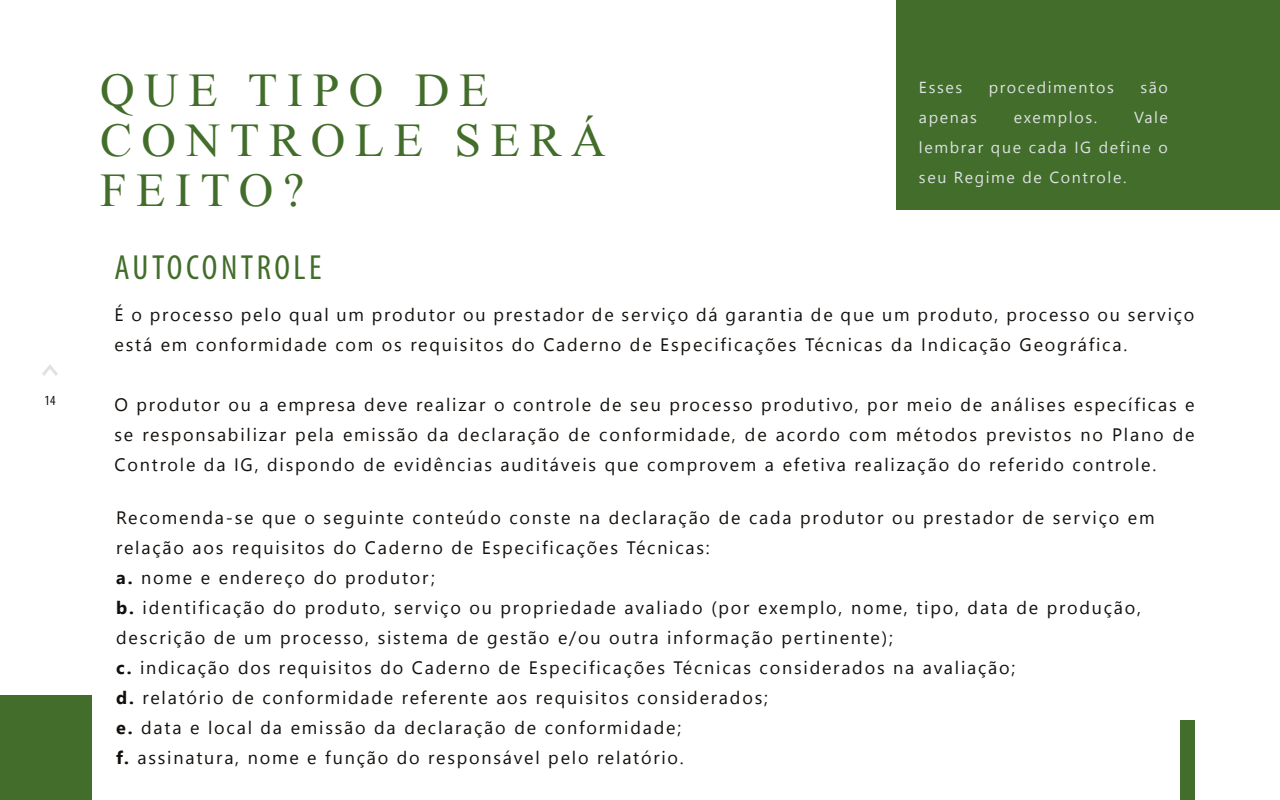
<style>
.page{position:relative;width:1280px;height:800px;background:#fff}
.page>*{position:absolute;margin:0;border:0;box-sizing:border-box;transform-origin:0 0}
.t1{font:48px/50px "Mongolian Baiti";letter-spacing:.2em;color:#426d2a}
.t2{font:condensed 35px "Myriad Pro";letter-spacing:.1em;color:#426d2a}
.t3{font:18px/30px "Segoe UI";letter-spacing:.1em;color:#130f0c}
.t4{font:16px/30px "Segoe UI";letter-spacing:.1em;color:#dee2e3;text-align:justify}
.t5{font:condensed 14px "Myriad Pro";color:#130f0c}
.s1{font-weight:700}
</style>
<div class="page">
<svg style="left:42px;top:364px;width:16px;height:12px"></svg>
<div style="left:896px;top:0;width:384px;height:209px;background:#426d2a"></div>
<div style="left:0;top:695px;width:92px;height:105px;background:#426d2a"></div>
<div style="left:1180px;top:720px;width:15px;height:80px;background:#426d2a"></div>
<p class="t5" style="left:45px;top:392px;width:12px">14</p>
<h1 class="t1" style="left:100px;top:66px;width:507px">QUE TIPO DE<br>CONTROLE SERÁ<br>FEITO?</h1>
<p class="t4" style="left:919px;top:72px;width:45px">Esses</p>
<p class="t4" style="left:989px;top:72px;width:127px">procedimentos</p>
<p class="t4" style="left:1140px;top:72px;width:29px">são</p>
<p class="t4" style="left:919px;top:102px;width:59px">apenas</p>
<p class="t4" style="left:1014px;top:102px;width:85px">exemplos.</p>
<p class="t4" style="left:919px;top:102px;width:251px;text-indent:215px">Vale lembrar que cada IG define o seu Regime de Controle.</p>
<h2 class="t2" style="left:114px;top:246px;width:209px">AUTOCONTROLE</h2>
<p class="t3" style="left:114px;top:299px;width:1081px">É o processo pelo qual um produtor ou prestador de serviço dá garantia de que um produto, processo ou serviço está em conformidade com os requisitos do Caderno de Especificações Técnicas da Indicação Geográfica.</p>
<p class="t3" style="left:114px;top:389px;width:1082px;text-align:justify">O produtor ou a empresa deve realizar o controle de seu processo produtivo, por meio de análises específicas e se responsabilizar pela emissão da declaração de conformidade, de acordo com métodos previstos no Plano de Controle da IG, dispondo de evidências auditáveis que comprovem a efetiva realização do referido controle.</p>
<p class="t3" style="left:116px;top:502px;width:1040px">Recomenda-se que o seguinte conteúdo conste na declaração de cada produtor ou prestador de serviço em relação aos requisitos do Caderno de Especificações Técnicas:<br><span class="s1">a.</span> nome e endereço do produtor;<br><span class="s1">b.</span> identificação do produto, serviço ou propriedade avaliado (por exemplo, nome, tipo, data de produção, descrição de um processo, sistema de gestão e/ou outra informação pertinente);<br><span class="s1">c.</span> indicação dos requisitos do Caderno de Especificações Técnicas considerados na avaliação;<br><span class="s1">d.</span> relatório de conformidade referente aos requisitos considerados;<br><span class="s1">e.</span> data e local da emissão da declaração de conformidade;<br><span class="s1">f.</span> assinatura, nome e função do responsável pelo relatório.</p>
</div>
